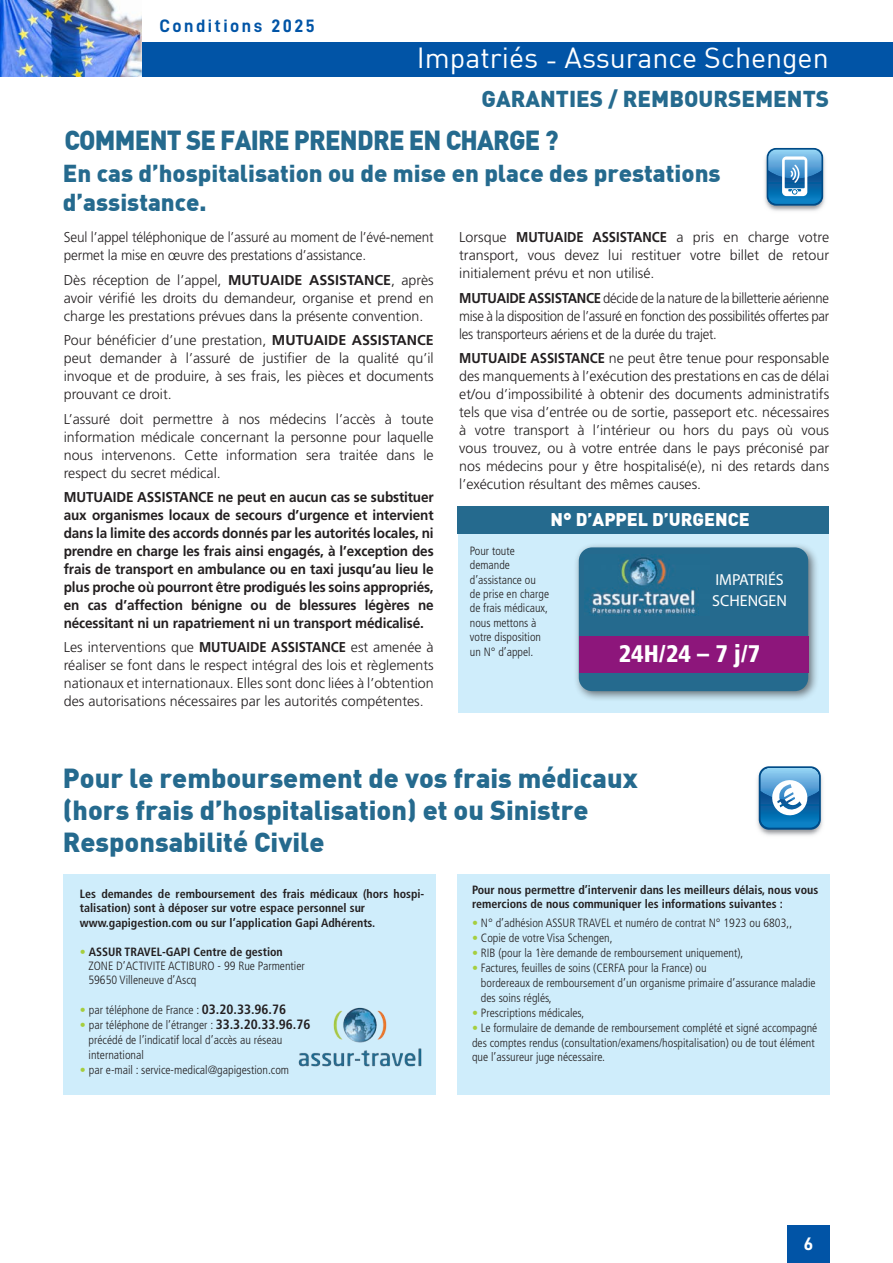
<style>
.page{position:relative;width:893px;height:1263px;background:#fff}
.page>*{position:absolute;margin:0;border:0;box-sizing:border-box;transform-origin:0 0}
.t1{font:28.5px "DIN";color:#fff}
.t2{font:900 27px/32.4px "DIN";color:#256a8e}
.t3{font:900 27px "DIN";letter-spacing:-.03em;color:#256a8e;scale:.95 1}
.t4{font:900 24px/28.8px "DIN";color:#256a8e}
.t5{font:900 condensed 24px "Frutiger LT Std";color:#fff}
.t6{font:900 22.5px "DIN";color:#256a8e}
.t7{font:18.15px "D DIN Bold";color:#fff}
.t8{font:900 18px "DIN";color:#fff}
.t9{font:18px "D DIN Bold";letter-spacing:.14em;color:#0154a6}
.t10{font:15.9px/20.4px "Myriad Pro";color:#fff}
.t11{font:300 14.25px/18px "Frutiger LT Std";color:#231f20;text-align:justify}
.t12{font:700 14.25px/18px "Frutiger LT Std";letter-spacing:-.01em;color:#231f20;text-align:justify;scale:.95 1}
.t13{font:300 14.25px/18px "Frutiger LT Std";color:#231f20;text-align:justify;scale:.92 1}
.t14{font:300 14.25px/18px "Frutiger LT Std";color:#231f20;scale:.95 1}
.t15{font:300 condensed 12px/14.4px "Frutiger LT Std";color:#231f20}
.t16{font:700 condensed 12px/14.2px "Frutiger LT Std";color:#231f20}
.s1{font-weight:700}
.s2{color:#a6ce3d}
.s3{font-weight:700;font-size:13.5px}
</style>
<div class="page">
<div style="left:458px;top:534px;width:370px;height:179px;background:#cfedfb"></div>
<div style="left:458px;top:506px;width:371px;height:27px;background:#256a8e"></div>
<div style="left:573px;top:542px;width:246px;height:160px;background:#231f20;opacity:.6"></div>
<div style="left:579px;top:547px;width:229px;height:144px;background:#256a8e;border-radius:13px"></div>
<div style="left:579px;top:636px;width:229px;height:36px;background:#8d167b"></div>
<img style="left:585px;top:556px;width:114px;height:59px">
<div style="left:64px;top:874px;width:372px;height:221px;background:#cfedfb"></div>
<div style="left:457px;top:874px;width:372px;height:221px;background:#cfedfb"></div>
<img style="left:298px;top:1007px;width:124px;height:59px">
<div style="left:0;top:43px;width:893px;height:34px;background:#0154a6"></div>
<div style="left:787px;top:1225px;width:42px;height:38px;background:#0154a6"></div>
<img style="left:757px;top:766px;width:66px;height:70px">
<div style="left:759px;top:766px;width:62px;height:64px;background:#004b87;border-radius:10px"></div>
<svg style="left:760px;top:768px;width:59px;height:60px;background:#5fa2cf"></svg>
<img style="left:765px;top:147px;width:60px;height:64px">
<div style="left:767px;top:148px;width:56px;height:58px;background:#004b87;border-radius:9px"></div>
<svg style="left:768px;top:149px;width:54px;height:55px;background:#5299ca"></svg>
<img style="left:0;top:0;width:141px;height:77px">
<p class="t9" style="left:159px;top:15px;width:157px">Conditions 2025</p>
<h1 class="t1" style="left:417px;top:47px;width:414px">Impatriés - Assurance Schengen</h1>
<h3 class="t6" style="left:481px;top:89px;width:349px">GARANTIES / REMBOURSEMENTS</h3>
<h2 class="t3" style="left:64px;top:129px;width:522px">COMMENT SE FAIRE PRENDRE EN CHARGE ?</h2>
<h3 class="t4" style="left:63px;top:160px;width:659px">En cas d’hospitalisation ou de mise en place des prestations d’assistance.</h3>
<p class="t14" style="left:64px;top:230px;width:391px">Seul l’appel téléphonique de l’assuré au moment de l’évé-nement permet la mise en œuvre des prestations d’assistance.</p>
<p class="t11" style="left:64px;top:272px;width:371px">Dès réception de l’appel, <span class="s1">MUTUAIDE ASSISTANCE</span>, après avoir vérifié les droits du demandeur, organise et prend en charge les prestations prévues dans la présente convention.</p>
<p class="t11" style="left:64px;top:332px;width:371px">Pour bénéficier d’une prestation, <span class="s1">MUTUAIDE ASSISTANCE </span>peut demander à l’assuré de justifier de la qualité qu’il invoque et de produire, à ses frais, les pièces et documents prouvant ce droit.</p>
<p class="t11" style="left:64px;top:411px;width:371px">L’assuré doit permettre à nos médecins l’accès à toute information médicale concernant la personne pour laquelle nous intervenons. Cette information sera traitée dans le respect du secret médical.</p>
<p class="t12" style="left:64px;top:488px;width:391px">MUTUAIDE ASSISTANCE ne peut en aucun cas se substituer aux organismes locaux de secours d’urgence et intervient dans la limite des accords donnés par les autorités locales, ni prendre en charge les frais ainsi engagés, à l’exception des frais de transport en ambulance ou en taxi jusqu’au lieu le plus proche où pourront être prodigués les soins appropriés, en cas d’affection bénigne ou de blessures légères ne nécessitant ni un rapatriement ni un transport médicalisé.</p>
<p class="t11" style="left:64px;top:639px;width:371px">Les interventions que <span class="s1">MUTUAIDE ASSISTANCE</span> est amenée à réaliser se font dans le respect intégral des lois et règlements nationaux et internationaux. Elles sont donc liées à l’obtention des autorisations nécessaires par les autorités compétentes.</p>
<p class="t11" style="left:459px;top:230px;width:371px">Lorsque <span class="s1">MUTUAIDE ASSISTANCE</span> a pris en charge votre transport, vous devez lui restituer votre billet de retour initialement prévu et non utilisé.</p>
<p class="t13" style="left:459px;top:290px;width:404px"><span class="s1">MUTUAIDE ASSISTANCE</span> décide de la nature de la billetterie aérienne mise à la disposition de l’assuré en fonction des possibilités offertes par les transporteurs aériens et de la durée du trajet.</p>
<p class="t11" style="left:459px;top:350px;width:371px"><span class="s1">MUTUAIDE ASSISTANCE</span> ne peut être tenue pour responsable des manquements à l’exécution des prestations en cas de délai et/ou d’impossibilité à obtenir des documents administratifs tels que visa d’entrée ou de sortie, passeport etc. nécessaires à votre transport à l’intérieur ou hors du pays où vous vous trouvez, ou à votre entrée dans le pays préconisé par nos médecins pour y être hospitalisé(e), ni des retards dans l’exécution résultant des mêmes causes.</p>
<p class="t8" style="left:550px;top:511px;width:201px">N° D’APPEL D’URGENCE</p>
<p class="t15" style="left:470px;top:544px;width:81px">Pour toute demande d’assistance ou de prise en charge de frais médicaux, nous mettons à votre disposition un N° d’appel.</p>
<p class="t10" style="left:712px;top:570px;width:76px">IMPATRIÉS<br>SCHENGEN</p>
<h3 class="t5" style="left:619px;top:644px;width:143px">24H/24 – 7 j/7</h3>
<h2 class="t2" style="left:63px;top:763px;width:576px">Pour le remboursement de vos frais médicaux (hors frais d’hospitalisation) et ou Sinistre<br>Responsabilité Civile</h2>
<p class="t16" style="left:80px;top:888px;width:346px">Les demandes de remboursement des frais médicaux (hors hospi&shy;talisation) sont à déposer sur votre espace personnel sur www.gapigestion.com ou sur l’application Gapi Adhérents.</p>
<p class="t15" style="left:88px;top:945px;width:218px;text-indent:-9px"><span class="s2">•</span> <span class="s1">ASSUR TRAVEL-GAPI Centre de gestion<br></span>ZONE D’ACTIVITE ACTIBURO - 99 Rue Parmentier<br>59650 Villeneuve d’Ascq</p>
<p class="t15" style="left:80px;top:1004px;width:208px"><span class="s2">•</span> par téléphone de France : <span class="s3">03.20.33.96.76</span></p>
<p class="t15" style="left:89px;top:1019px;width:223px;line-height:15px;text-indent:-9px"><span class="s2">•</span> par téléphone de l’étranger : <span class="s3">33.3.20.33.96.76 </span>précédé de l’indicatif local d’accès au réseau international</p>
<p class="t15" style="left:80px;top:1064px;width:211px"><span class="s2">•</span> par e-mail : service-medical@gapigestion.com</p>
<p class="t16" style="left:472px;top:883px;width:348px">Pour nous permettre d’intervenir dans les meilleurs délais, nous vous remercions de nous communiquer les informations suivantes :</p>
<p class="t15" style="left:472px;top:917px;width:322px"><span class="s2">•</span> N° d’adhésion ASSUR TRAVEL et numéro de contrat N° 1923 ou 6803,,</p>
<p class="t15" style="left:472px;top:932px;width:142px"><span class="s2">•</span> Copie de votre Visa Schengen,</p>
<p class="t15" style="left:472px;top:947px;width:273px"><span class="s2">•</span> RIB (pour la 1ère demande de remboursement uniquement),</p>
<p class="t15" style="left:481px;top:962px;width:336px;line-height:15px;text-indent:-9px"><span class="s2">•</span> Factures, feuilles de soins (CERFA pour la France) ou<br>bordereaux de remboursement d’un organisme primaire d’assurance maladie des soins réglés,</p>
<p class="t15" style="left:472px;top:1007px;width:114px"><span class="s2">•</span> Prescriptions médicales,</p>
<p class="t15" style="left:472px;top:1022px;width:347px"><span class="s2">•</span> Le formulaire de demande de remboursement complété et signé accompagné des comptes rendus (consultation/examens/hospitalisation) ou de tout élément que l’assureur juge nécessaire.</p>
<p class="t7" style="left:804px;top:1236px;width:11px">6</p>
</div>
